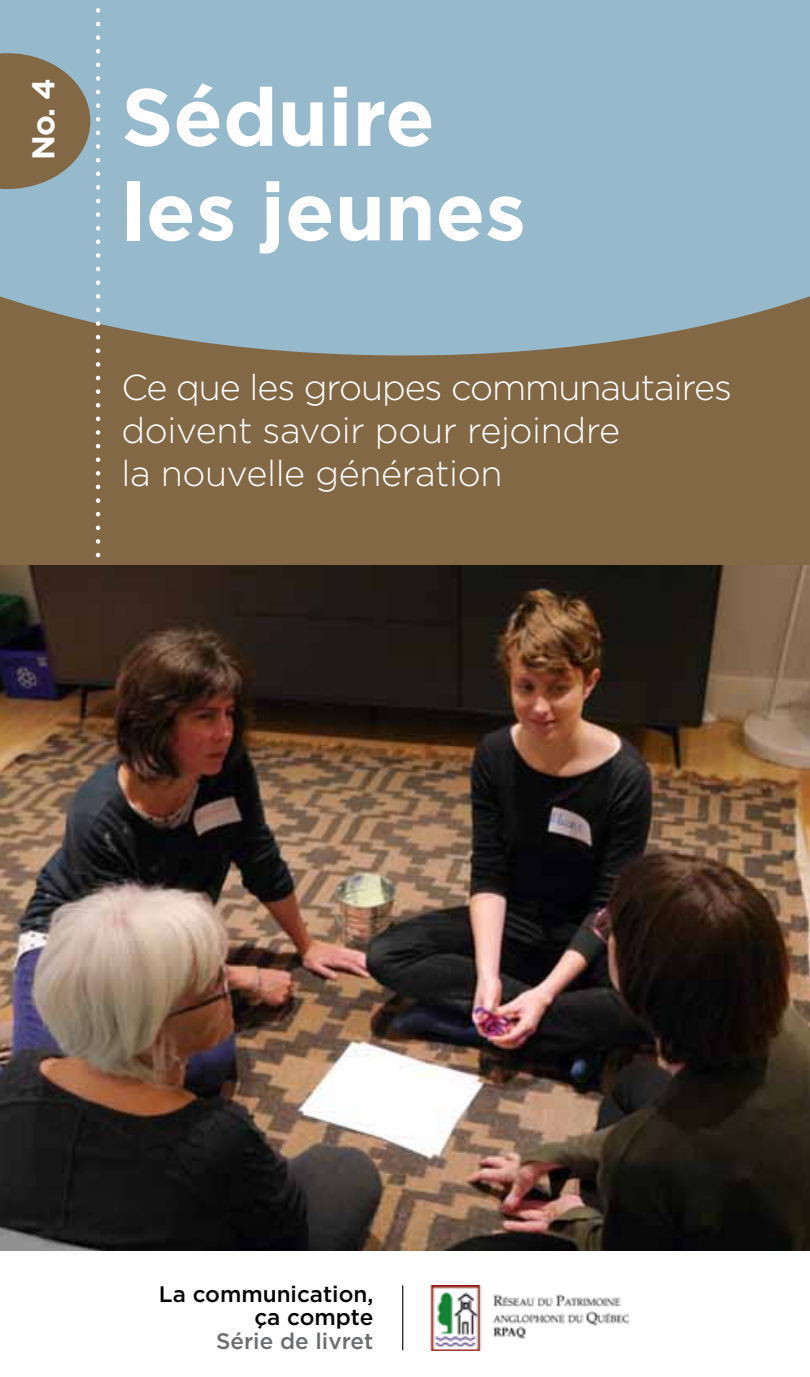
<style>
.page{position:relative;width:810px;height:1377px;background:#fff}
.page>*{position:absolute;margin:0;border:0;box-sizing:border-box;transform-origin:0 0}
.t1{font:700 81px/94.5px "Gotham";color:#fff}
.t2{font:300 36px/43.2px "Gotham";letter-spacing:-.015em;color:#fff}
.t3{font:700 31.5px "Gotham";color:#fff}
.t4{font:500 22.5px/23.6px "Gotham";color:#000;text-align:right}
.t5{font:500 22.5px "Gotham";color:#6d6e71}
</style>
<div class="page">
<div style="left:0;top:0;width:810px;height:1056px;background:#836845"></div>
<div style="left:0;top:0;width:810px;height:356px;background:#96bacc"></div>
<svg style="left:96px;top:0;width:4px;height:566px"></svg>
<img style="left:0;top:566px;width:810px;height:685px">
<svg style="left:0;top:53px;width:90px;height:136px"></svg>
<img style="left:431px;top:1285px;width:197px;height:65px">
<hr style="left:402px;top:1285px;width:1px;height:65px;background:#000">
<p class="t3" style="left:22px;top:160px;width:83px;rotate:-90deg">No. 4</p>
<h1 class="t1" style="left:122px;top:69px;width:406px">Séduire les jeunes</h1>
<p class="t2" style="left:122px;top:365px;width:612px">Ce que les groupes communautaires doivent savoir pour rejoindre<br>la nouvelle génération</p>
<p class="t4" style="left:159px;top:1282px;width:216px">La communication, ça compte</p>
<p class="t5" style="left:216px;top:1326px;width:159px">Série de livret</p>
</div>
